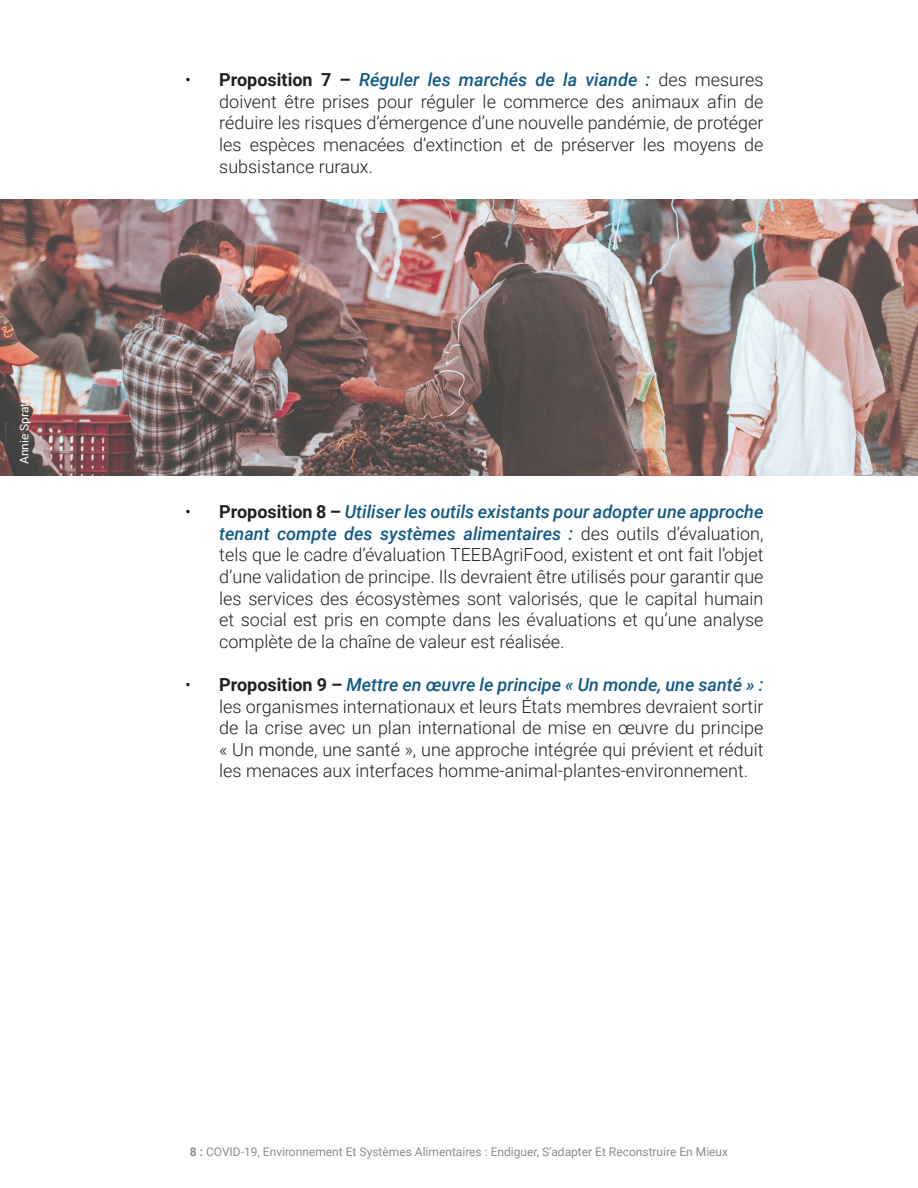
<style>
.page{position:relative;width:918px;height:1188px;background:#fff}
.page>*{position:absolute;margin:0;border:0;box-sizing:border-box;transform-origin:0 0}
.Bullet_points_and_te{font:300 18px/21.6px "Roboto";color:#231f20;text-align:justify}
.t1{font:12px "Roboto";color:#8a8c8f}
.Key_Msgs_-_FIRST_par{font:12px "Roboto";color:#fff}
.s1{font-weight:700}
.s2{font-weight:500;font-style:italic;color:#135a86}
</style>
<div class="page">
<img style="left:0;top:199px;width:918px;height:277px">
<p class="Key_Msgs_-_FIRST_par" style="left:16px;top:464px;width:67px;rotate:-90deg">Annie Spratt</p>
<p class="Bullet_points_and_te" style="left:219px;top:68px;width:546px;text-indent:-34px">• <span class="s1">Proposition 7 –</span> <span class="s2">Réguler les marchés de la viande :</span> des mesures doivent être prises pour réguler le commerce des animaux afin de réduire les risques d’émergence d’une nouvelle pandémie, de protéger les espèces menacées d’extinction et de préserver les moyens de subsistance ruraux.</p>
<p class="Bullet_points_and_te" style="left:219px;top:500px;width:546px;text-indent:-34px">• <span class="s1">Proposition 8 –</span> <span class="s2">Utiliser les outils existants pour adopter une approche tenant compte des systèmes alimentaires :</span> des outils d’évaluation, tels que le cadre d’évaluation TEEBAgriFood, existent et ont fait l’objet d’une validation de principe. Ils devraient être utilisés pour garantir que les services des écosystèmes sont valorisés, que le capital humain et social est pris en compte dans les évaluations et qu’une analyse complète de la chaîne de valeur est réalisée.</p>
<p class="Bullet_points_and_te" style="left:219px;top:673px;width:546px;text-indent:-34px">• <span class="s1">Proposition 9 –</span> <span class="s2">Mettre en œuvre le principe « Un monde, une santé » : </span>les organismes internationaux et leurs États membres devraient sortir de la crise avec un plan international de mise en œuvre du principe « Un monde, une santé », une approche intégrée qui prévient et réduit les menaces aux interfaces homme-animal-plantes-environnement.</p>
<p class="t1" style="left:190px;top:1143px;width:540px"><span class="s1">8 :</span> COVID-19, Environnement Et Systèmes Alimentaires : Endiguer, S’adapter Et Reconstruire En Mieux</p>
</div>
